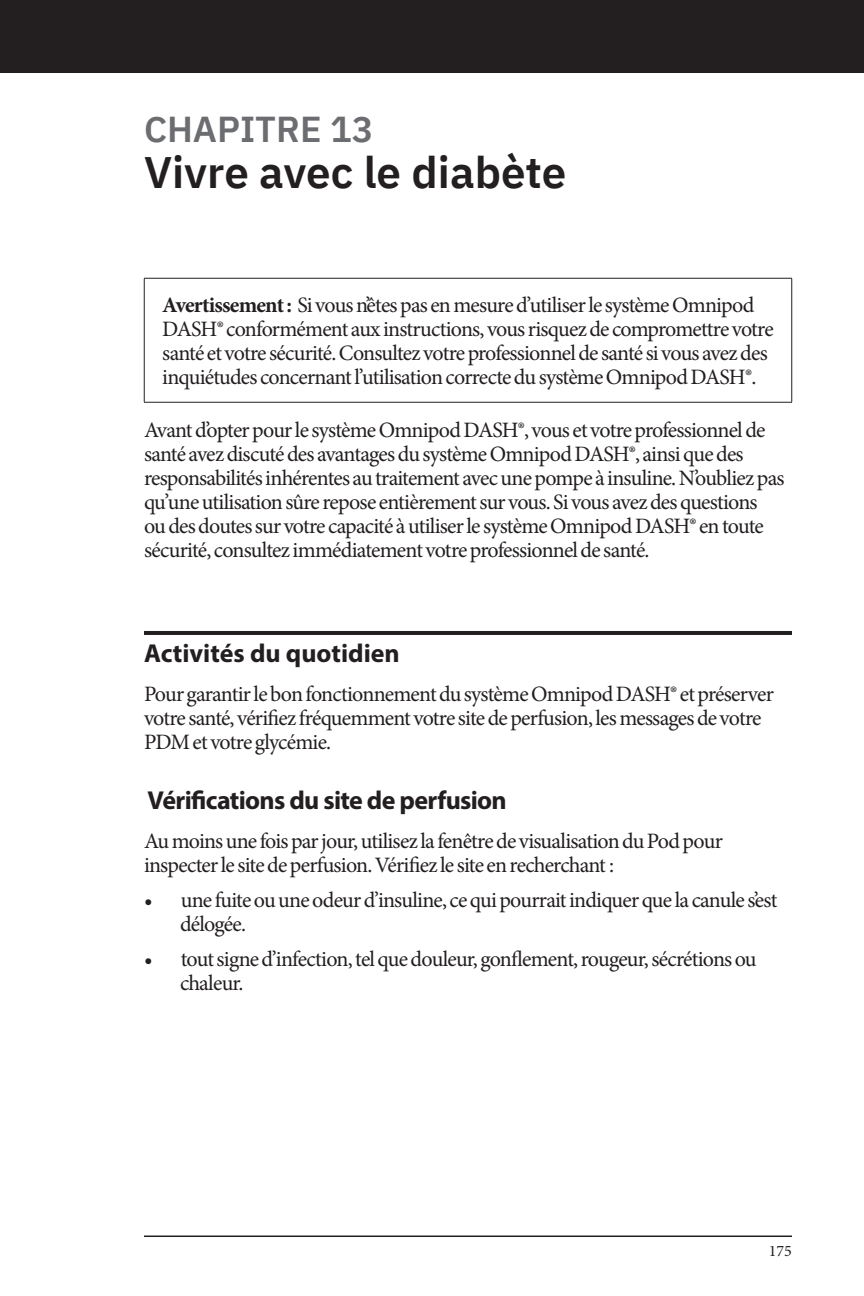
<style>
.page{position:relative;width:864px;height:1296px;background:#fff}
.page>*{position:absolute;margin:0;border:0;box-sizing:border-box;transform-origin:0 0}
.t1{font:600 44px "IBM Plex Sans";color:#231f20}
.t2{font:600 36px "IBM Plex Sans";color:#6c6d70}
.t3{font:700 26px "Myriad Pro";letter-spacing:-.025em;color:#231f20}
.t4{font:700 26px "Myriad Pro";color:#231f20}
.t5{font:22px/24px "Minion Pro";letter-spacing:-.035em;color:#231f20}
.t6{font:16px "Minion Pro";color:#231f20}
.s1{font-weight:700}
</style>
<div class="page">
<div style="left:0;top:0;width:864px;height:73px;background:#231f20"></div>
<hr style="left:144px;top:1236px;width:648px;height:1px;background:#231f20">
<hr style="left:144px;top:631px;width:648px;height:4px;background:#231f20">
<hr style="left:144px;top:278px;width:648px;height:1px;background:#231f20">
<hr style="left:144px;top:279px;width:1px;height:123px;background:#231f20">
<hr style="left:791px;top:279px;width:1px;height:123px;background:#231f20">
<hr style="left:144px;top:402px;width:648px;height:1px;background:#231f20">
<h2 class="t2" style="left:144px;top:101px;width:231px">CHAPITRE 13</h2>
<h1 class="t1" style="left:144px;top:138px;width:424px">Vivre avec le diabète</h1>
<p class="t5" style="left:162px;top:293px;width:613px"><span class="s1">Avertissement :</span> Si vous n’êtes pas en mesure d’utiliser le système Omnipod DASH® conformément aux instructions, vous risquez de compromettre votre santé et votre sécurité. Consultez votre professionnel de santé si vous avez des inquiétudes concernant l’utilisation correcte du système Omnipod DASH®.</p>
<p class="t5" style="left:144px;top:418px;width:642px">Avant d’opter pour le système Omnipod DASH®, vous et votre professionnel de santé avez discuté des avantages du système Omnipod DASH®, ainsi que des responsabilités inhérentes au traitement avec une pompe à insuline. N’oubliez pas qu’une utilisation sûre repose entièrement sur vous. Si vous avez des questions ou des doutes sur votre capacité à utiliser le système Omnipod DASH® en toute sécurité, consultez immédiatement votre professionnel de santé.</p>
<p class="t4" style="left:144px;top:636px;width:257px">Activités du quotidien</p>
<p class="t5" style="left:144px;top:682px;width:631px">Pour garantir le bon fonctionnement du système Omnipod DASH® et préserver votre santé, vérifiez fréquemment votre site de perfusion, les messages de votre<br>PDM et votre glycémie.</p>
<p class="t3" style="left:148px;top:783px;width:361px">Vérifications du site de perfusion</p>
<p class="t5" style="left:144px;top:829px;width:580px">Au moins une fois par jour, utilisez la fenêtre de visualisation du Pod pour inspecter le site de perfusion. Vérifiez le site en recherchant :</p>
<p class="t5" style="left:180px;top:888px;width:599px;text-indent:-36px">• une fuite ou une odeur d’insuline, ce qui pourrait indiquer que la canule s’est délogée.</p>
<p class="t5" style="left:180px;top:947px;width:578px;text-indent:-36px">• tout signe d’infection, tel que douleur, gonflement, rougeur, sécrétions ou chaleur.</p>
<p class="t6" style="left:769px;top:1240px;width:25px">175</p>
</div>
